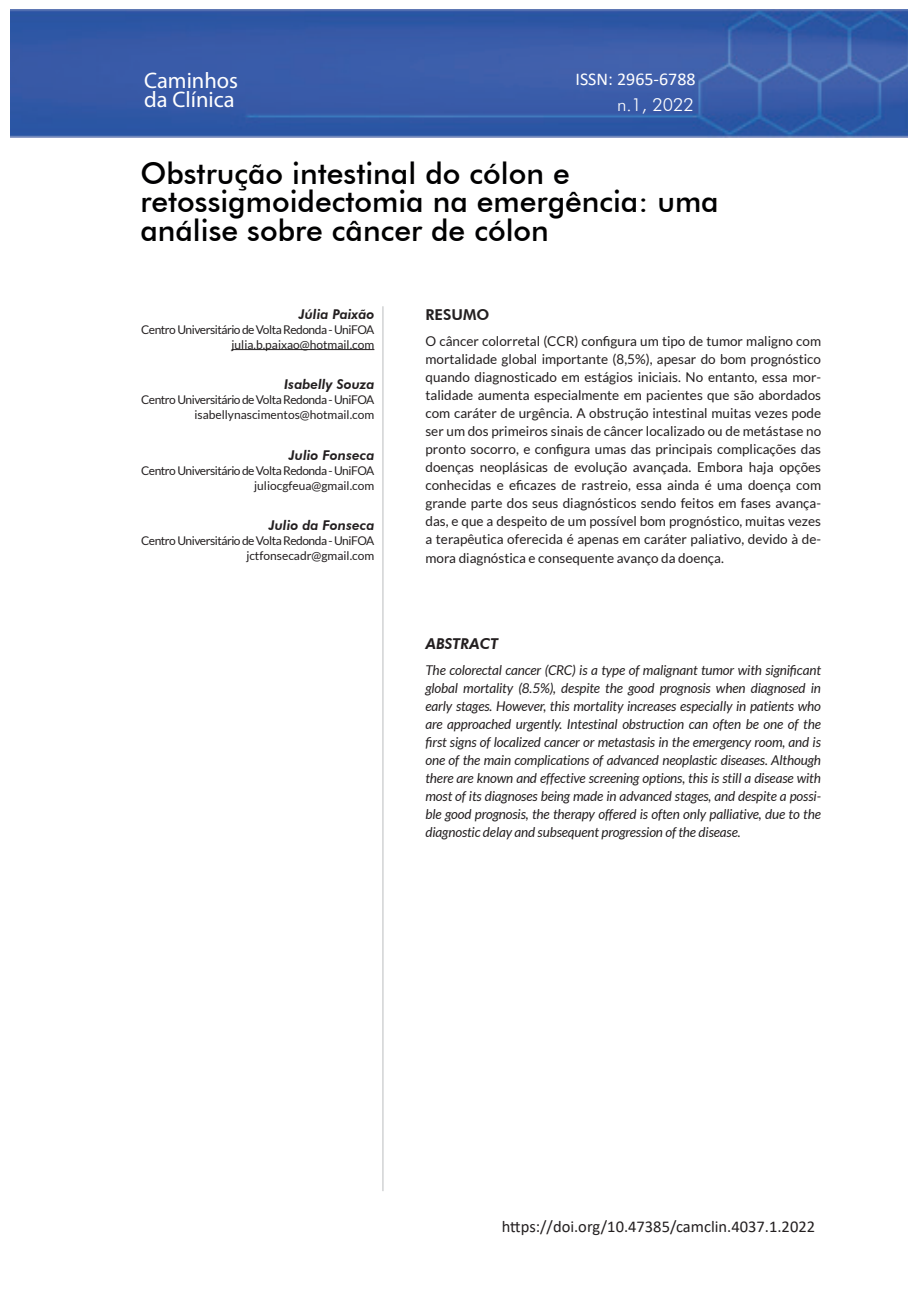
<style>
.page{position:relative;width:919px;height:1289px;background:#fff}
.page>*{position:absolute;margin:0;border:0;box-sizing:border-box;transform-origin:0 0}
.titulo-artigo-portugues{font:500 30px/28.5px "Futura BT";color:#000001}
.t1{font:22.5px/19.5px "Myriad Pro";color:#fff}
.t2{font:18px "Calibri";color:#fff}
.t3{font:300 18px "Futura BT";color:#fff}
.t4{font:16.5px "Calibri";color:#231f20}
.titulo-abstract{font:italic 800 15px "Futura BT";color:#231f20}
.titulo-resumo{font:800 15px "Futura BT";color:#231f20}
.resumo{font:13.5px/18px "Lato";color:#231f20;text-align:justify}
.abstract{font:italic 13.5px/18px "Lato";letter-spacing:-.01em;color:#231f20;text-align:justify}
.nome-autor{font:italic 800 13.5px "Futura BT";color:#231f20}
.dados-autor{font:12px "Lato";letter-spacing:-.04em;color:#231f20}
.email-autor{font:12px "Lato";color:#231f20}
.email-autor-principal{font:12px "Lato";color:#231f20}
</style>
<div class="page">
<img style="left:10px;top:10px;width:896px;height:127px">
<hr style="left:382px;top:306px;width:1px;height:885px;background:#d1d2d4">
<hr style="left:231px;top:349px;width:143px;height:1px;background:#231f20">
<h2 class="t1" style="left:144px;top:70px;width:96px">Caminhos da Clínica</h2>
<h3 class="t2" style="left:575px;top:67px;width:122px">ISSN: 2965-6788</h3>
<h3 class="t2" style="left:523px;top:72px;width:122px">ISSN: 2965-6788</h3>
<h3 class="t3" style="left:617px;top:93px;width:78px">n.1, 2022</h3>
<p class="titulo-artigo-portugues" style="left:140px;top:158px;width:580px">Obstrução intestinal do cólon e retossigmoidectomia na emergência: uma análise sobre câncer de cólon</p>
<p class="nome-autor" style="left:299px;top:306px;width:77px">Júlia Paixão</p>
<p class="dados-autor" style="left:141px;top:323px;width:235px">Centro Universitário de Volta Redonda - UniFOA</p>
<p class="email-autor-principal" style="left:231px;top:338px;width:144px">julia.b.paixao@hotmail.com</p>
<p class="nome-autor" style="left:284px;top:376px;width:92px">Isabelly Souza</p>
<p class="dados-autor" style="left:141px;top:393px;width:235px">Centro Universitário de Volta Redonda - UniFOA</p>
<p class="email-autor" style="left:194px;top:408px;width:181px">isabellynascimentos@hotmail.com</p>
<p class="nome-autor" style="left:289px;top:447px;width:87px">Julio Fonseca</p>
<p class="dados-autor" style="left:141px;top:464px;width:235px">Centro Universitário de Volta Redonda - UniFOA</p>
<p class="email-autor" style="left:254px;top:479px;width:122px">juliocgfeua@gmail.com</p>
<p class="nome-autor" style="left:269px;top:517px;width:107px">Julio da Fonseca</p>
<p class="dados-autor" style="left:141px;top:534px;width:235px">Centro Universitário de Volta Redonda - UniFOA</p>
<p class="email-autor" style="left:246px;top:549px;width:129px">jctfonsecadr@gmail.com</p>
<p class="titulo-resumo" style="left:425px;top:305px;width:65px">RESUMO</p>
<p class="resumo" style="left:425px;top:332px;width:397px">O câncer colorretal (CCR) configura um tipo de tumor maligno com mortalidade global importante (8,5%), apesar do bom prognóstico quando diagnosticado em estágios iniciais. No entanto, essa mor&shy;talidade aumenta especialmente em pacientes que são abordados com caráter de urgência. A obstrução intestinal muitas vezes pode ser um dos primeiros sinais de câncer localizado ou de metástase no pronto socorro, e configura umas das principais complicações das doenças neoplásicas de evolução avançada. Embora haja opções conhecidas e eficazes de rastreio, essa ainda é uma doença com grande parte dos seus diagnósticos sendo feitos em fases avança&shy;das, e que a despeito de um possível bom prognóstico, muitas vezes a terapêutica oferecida é apenas em caráter paliativo, devido à de&shy;mora diagnóstica e consequente avanço da doença.</p>
<p class="titulo-abstract" style="left:425px;top:634px;width:74px">ABSTRACT</p>
<p class="abstract" style="left:425px;top:661px;width:397px">The colorectal cancer (CRC) is a type of malignant tumor with significant global mortality (8.5%), despite the good prognosis when diagnosed in early stages. However, this mortality increases especially in patients who are approached urgently. Intestinal obstruction can often be one of the first signs of localized cancer or metastasis in the emergency room, and is one of the main complications of advanced neoplastic diseases. Although there are known and effective screening options, this is still a disease with most of its diagnoses being made in advanced stages, and despite a possi&shy;ble good prognosis, the therapy offered is often only palliative, due to the diagnostic delay and subsequent progression of the disease.</p>
<p class="t4" style="left:501px;top:1214px;width:315px">https://doi.org/10.47385/camclin.4037.1.2022</p>
</div>
